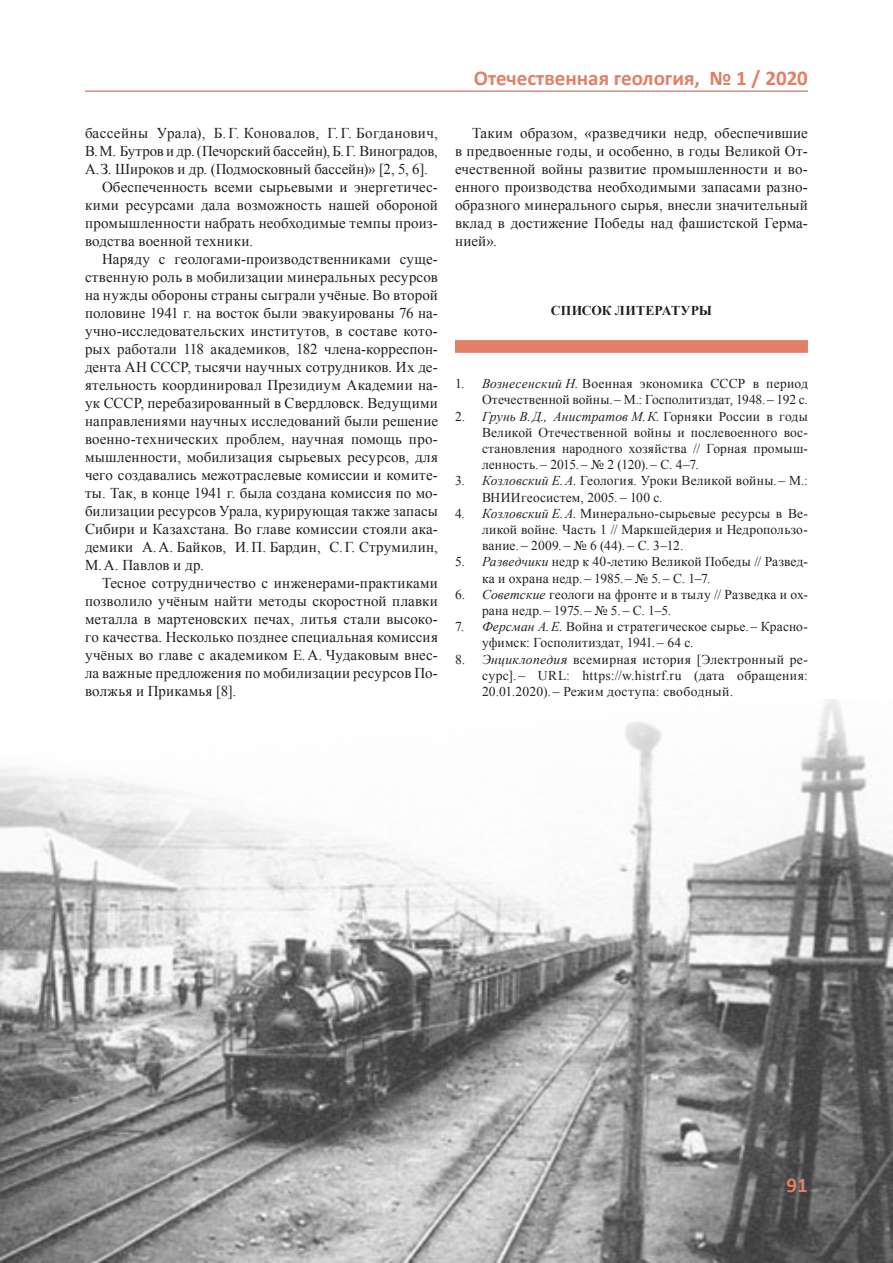
<style>
.page{position:relative;width:893px;height:1263px;background:#fff}
.page>*{position:absolute;margin:0;border:0;box-sizing:border-box;transform-origin:0 0}
.t1{font:700 21px "Calibri";color:#e18066}
.Основной_текст{font:15px/18px "Times New Roman";letter-spacing:.01em;color:#231f20;text-align:justify}
.t2{font:13.5px/16.2px "Times New Roman";letter-spacing:.01em;color:#231f20}
.Заголовок_список_лит{font:700 13.5px "Times New Roman";letter-spacing:.005em;color:#231f20}
.s1{font-style:italic}
</style>
<div class="page">
<img style="left:0;top:699px;width:893px;height:564px">
<hr style="left:85px;top:91px;width:723px;height:1px;background:#ba6f5c">
<div style="left:455px;top:340px;width:353px;height:13px;background:#e18066"></div>
<p class="Основной_текст" style="left:85px;top:124px;width:354px">бассейны Урала), Б. Г. Коновалов, Г. Г. Богданович, В.М. Бутров и др. (Печорский бассейн), Б.Г. Виноградов, А.З. Широков и др. (Подмосковный бассейн)» [2, 5, 6].</p>
<p class="Основной_текст" style="left:85px;top:178px;width:354px;text-indent:17px">Обеспеченность всеми сырьевыми и энергетичес&shy;кими ресурсами дала возможность нашей обороной промышленности набрать необходимые темпы произ&shy;водства военной техники.</p>
<p class="Основной_текст" style="left:85px;top:250px;width:354px;text-indent:17px">Наряду с геологами-производственниками суще&shy;ственную роль в мобилизации минеральных ресурсов на нужды обороны страны сыграли учёные. Во второй половине 1941 г. на восток были эвакуированы 76 на&shy;учно-исследовательских институтов, в составе кото&shy;рых работали 118 академиков, 182 члена-корреспон&shy;дента АН СССР, тысячи научных сотрудников. Их де&shy;ятельность координировал Президиум Академии на&shy;ук СССР, перебазированный в Свердловск. Ведущими направлениями научных исследований были решение военно-технических проблем, научная помощь про&shy;мышленности, мобилизация сырьевых ресурсов, для чего создавались межотраслевые комиссии и комите&shy;ты. Так, в конце 1941 г. была создана комиссия по мо&shy;билизации ресурсов Урала, курирующая также запасы Сибири и Казахстана. Во главе комиссии стояли ака&shy;демики А.А. Байков, И.П. Бардин, С.Г. Струмилин, М.А. Павлов и др.</p>
<p class="Основной_текст" style="left:85px;top:574px;width:354px;text-indent:17px">Тесное сотрудничество с инженерами-практиками позволило учёным найти методы скоростной плавки металла в мартеновских печах, литья стали высоко&shy;го качества. Несколько позднее специальная комиссия учёных во главе с академиком Е.А. Чудаковым внес&shy;ла важные предложения по мобилизации ресурсов По&shy;волжья и Прикамья [8].</p>
<h1 class="t1" style="left:474px;top:65px;width:336px">Отечественная геология, № 1 / 2020</h1>
<p class="Основной_текст" style="left:455px;top:124px;width:354px;text-indent:17px">Таким образом, «разведчики недр, обеспечившие в предвоенные годы, и особенно, в годы Великой От&shy;ечественной войны развитие промышленности и во&shy;енного производства необходимыми запасами разно&shy;образного минерального сырья, внесли значительный вклад в достижение Победы над фашистской Герма&shy;нией».</p>
<p class="Заголовок_список_лит" style="left:551px;top:301px;width:163px">СПИСОК ЛИТЕРАТУРЫ</p>
<p class="t2" style="left:455px;top:375px;width:354px;text-align:right">1. <span class="s1">Вознесенский Н.</span> Военная экономика СССР в период<br>Отечественной войны.– М.: Госполитиздат, 1948.– 192 с.</p>
<p class="t2" style="left:482px;top:408px;width:327px;text-align:justify;text-indent:-27px">2. <span class="s1">Грунь В.Д., Анистратов М.К.</span> Горняки России в годы Великой Отечественной войны и послевоенного вос&shy;становления народного хозяйства // Горная промыш&shy;ленность.– 2015. – № 2 (120). – С. 4–7.</p>
<p class="t2" style="left:482px;top:473px;width:327px;text-indent:-27px">3. <span class="s1">Козловский Е.А.</span> Геология. Уроки Великой войны. – М.:<br>ВНИИгеосистем, 2005. – 100 с.</p>
<p class="t2" style="left:482px;top:505px;width:327px;text-align:justify;text-indent:-27px">4. <span class="s1">Козловский Е.А.</span> Минерально-сырьевые ресурсы в Ве&shy;ликой войне. Часть 1 // Маркшейдерия и Недропользо&shy;вание. – 2009. – № 6 (44). – С. 3–12.</p>
<p class="t2" style="left:482px;top:554px;width:327px;text-indent:-27px">5. <span class="s1">Разведчики</span> недр к 40‑летию Великой Победы // Развед&shy;ка и охрана недр. – 1985.– № 5.– С. 1–7.</p>
<p class="t2" style="left:482px;top:586px;width:327px;text-indent:-27px">6. <span class="s1">Советские</span> геологи на фронте и в тылу // Разведка и ох&shy;рана недр. – 1975.– № 5. – С. 1–5.</p>
<p class="t2" style="left:482px;top:618px;width:327px;text-indent:-27px">7. <span class="s1">Ферсман А.Е.</span> Война и стратегическое сырье. – Красно&shy;уфимск: Госполитиздат, 1941. – 64 с.</p>
<p class="t2" style="left:482px;top:651px;width:327px;text-align:justify;text-indent:-27px">8. <span class="s1">Энциклопедия</span> всемирная история [Электронный ре&shy;сурс]. – URL: https://w.histrf.ru (дата обращения:<br>20.01.2020). – Режим доступа: свободный.</p>
<h1 class="t1" style="left:787px;top:1171px;width:23px">91</h1>
</div>
